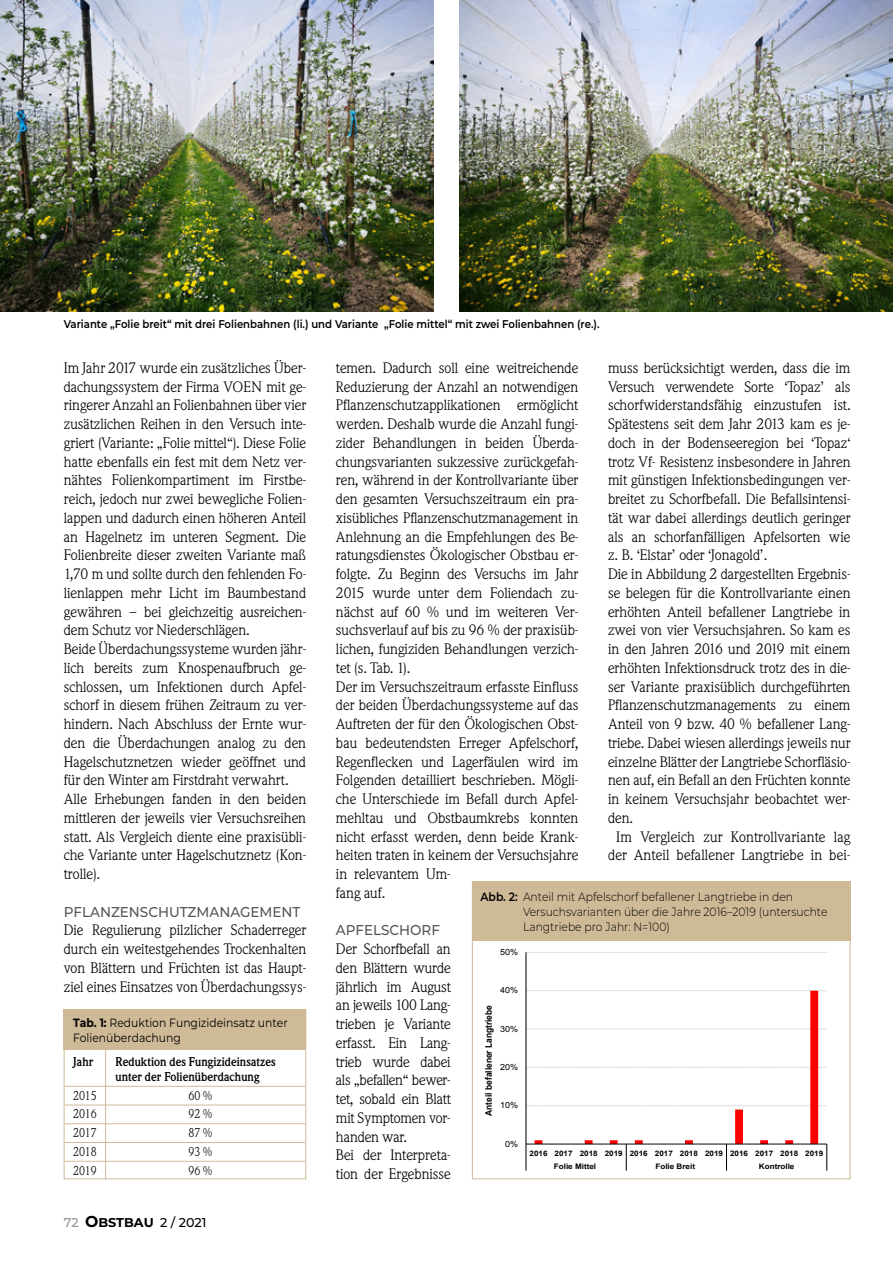
<style>
.page{position:relative;width:893px;height:1263px;background:#fff}
.page>*{position:absolute;margin:0;border:0;box-sizing:border-box;transform-origin:0 0}
.t1{font:15px/18.8px "Weidemann BQ";color:#000}
.t2{font:500 14.25px "Montserrat";color:#565656;scale:.95 1}
.t3{font:700 12.75px/15px "Weidemann BQ";color:#000;scale:.9 1}
.t4{font:12.75px "Weidemann BQ";color:#000;scale:.9 1}
.t5{font:700 12.75px "Montserrat";color:#000}
.t6{font:300 12px/15px "Montserrat";color:#000;scale:.9 1}
.t7{font:12px/15px "Montserrat";color:#000;scale:.9 1}
.t8{font:600 11.25px "Montserrat";color:#000;scale:.9 1}
.t9{font:700 9px "Arial";color:#000;scale:.93 1}
.t10{font:8.4px "Arial";color:#000;scale:1.07 1}
.t11{font:700 7.5px/13.4px "Arial";color:#000;scale:1.07 1}
.s1{font-weight:700}
.s2{font-weight:500;color:#919292}
.s3{font-size:15.75px}
.s4{font-weight:500}
.s5{font-weight:600}
</style>
<div class="page">
<img style="left:0;top:0;width:434px;height:311px">
<img style="left:459px;top:0;width:434px;height:311px">
<svg style="left:527px;top:952px;width:300px;height:1px"></svg>
<hr style="left:526px;top:952px;width:1px;height:192px;background:#000">
<svg style="left:526px;top:990px;width:301px;height:181px"></svg>
<div style="left:472px;top:881px;width:378px;height:60px;background:#cfba97"></div>
<div style="left:64px;top:1009px;width:242px;height:40px;background:#cfba97"></div>
<hr style="left:65px;top:1086px;width:240px;height:1px;background:#cfba97">
<hr style="left:65px;top:1104px;width:240px;height:1px;background:#cfba97">
<hr style="left:65px;top:1123px;width:240px;height:1px;background:#cfba97">
<hr style="left:65px;top:1142px;width:240px;height:1px;background:#cfba97">
<hr style="left:65px;top:1161px;width:240px;height:1px;background:#cfba97">
<div style="left:64px;top:1009px;width:242px;height:170px;border:1px solid #cfba97"></div>
<hr style="left:105px;top:1050px;width:1px;height:129px;background:#cfba97">
<p class="t8" style="left:64px;top:316px;width:597px">Variante „Folie breit“ mit drei Folienbahnen (li.) und Variante „Folie mittel“ mit zwei Folienbahnen (re.).</p>
<p class="t1" style="left:64px;top:359px;width:244px">Im Jahr 2017 wurde ein zusätzliches Über&shy;dachungssystem der Firma VOEN mit ge&shy;ringerer Anzahl an Folienbahnen über vier zusätzlichen Reihen in den Versuch inte&shy;griert (Variante: „Folie mittel“). Diese Folie hatte ebenfalls ein fest mit dem Netz ver&shy;nähtes Folienkompartiment im Firstbe&shy;reich, jedoch nur zwei bewegliche Folien&shy;lappen und dadurch einen höheren Anteil an Hagelnetz im unteren Segment. Die Folienbreite dieser zweiten Variante maß 1,70 m und sollte durch den fehlenden Fo&shy;lienlappen mehr Licht im Baumbestand gewähren – bei gleichzeitig ausreichen&shy;dem Schutz vor Niederschlägen.<br>Beide Überdachungssysteme wurden jähr&shy;lich bereits zum Knospenaufbruch ge&shy;schlossen, um Infektionen durch Apfel&shy;schorf in diesem frühen Zeitraum zu ver&shy;hindern. Nach Abschluss der Ernte wur&shy;den die Überdachungen analog zu den Hagelschutznetzen wieder geöffnet und für den Winter am Firstdraht verwahrt.<br>Alle Erhebungen fanden in den beiden mittleren der jeweils vier Versuchsreihen statt. Als Vergleich diente eine praxisübli&shy;che Variante unter Hagelschutznetz (Kon&shy;trolle).</p>
<p class="t2" style="left:64px;top:901px;width:251px">PFLANZENSCHUTZMANAGEMENT</p>
<p class="t1" style="left:64px;top:921px;width:244px;text-align:justify">Die Regulierung pilzlicher Schaderreger durch ein weitestgehendes Trockenhalten von Blättern und Früchten ist das Haupt&shy;ziel eines Einsatzes von Überdachungssys-</p>
<p class="t7" style="left:73px;top:1014px;width:240px"><span class="s1">Tab. 1:</span> Reduktion Fungizideinsatz unter<br>Folienüberdachung</p>
<p class="t3" style="left:73px;top:1054px;width:24px">Jahr</p>
<p class="t3" style="left:116px;top:1054px;width:179px">Reduktion des Fungizideinsatzes unter der Folienüberdachung</p>
<p class="t4" style="left:73px;top:1088px;width:28px">2015</p>
<p class="t4" style="left:189px;top:1088px;width:28px">60 %</p>
<p class="t4" style="left:73px;top:1107px;width:28px">2016</p>
<p class="t4" style="left:189px;top:1107px;width:28px">92 %</p>
<p class="t4" style="left:73px;top:1125px;width:28px">2017</p>
<p class="t4" style="left:189px;top:1125px;width:28px">87 %</p>
<p class="t4" style="left:73px;top:1144px;width:28px">2018</p>
<p class="t4" style="left:189px;top:1144px;width:28px">93 %</p>
<p class="t4" style="left:73px;top:1163px;width:28px">2019</p>
<p class="t4" style="left:189px;top:1163px;width:28px">96 %</p>
<p class="t5" style="left:64px;top:1213px;width:144px"><span class="s2">72</span> <span class="s3">O</span>BSTBAU <span class="s4">2 / 2021</span></p>
<p class="t1" style="left:336px;top:359px;width:244px">temen. Dadurch soll eine weitreichende Reduzierung der Anzahl an notwendigen Pflanzenschutzapplikationen ermöglicht werden. Deshalb wurde die Anzahl fungi&shy;zider Behandlungen in beiden Überda&shy;chungsvarianten sukzessive zurückgefah&shy;ren, während in der Kontrollvariante über den gesamten Versuchszeitraum ein pra&shy;xisübliches Pflanzenschutzmanagement in Anlehnung an die Empfehlungen des Be&shy;ratungsdienstes Ökologischer Obstbau er&shy;folgte. Zu Beginn des Versuchs im Jahr 2015 wurde unter dem Foliendach zu&shy;nächst auf 60 % und im weiteren Ver&shy;suchsverlauf auf bis zu 96 % der praxisüb&shy;lichen, fungiziden Behandlungen verzich&shy;tet (s. Tab. 1).<br>Der im Versuchszeitraum erfasste Einfluss der beiden Überdachungssysteme auf das Auftreten der für den Ökologischen Obst&shy;bau bedeutendsten Erreger Apfelschorf, Regenflecken und Lagerfäulen wird im Folgenden detailliert beschrieben. Mögli&shy;che Unterschiede im Befall durch Apfel&shy;mehltau und Obstbaumkrebs konnten nicht erfasst werden, denn beide Krank&shy;heiten traten in keinem der Versuchsjahre in relevantem Um-<br>fang auf.</p>
<p class="t2" style="left:336px;top:920px;width:111px">APFELSCHORF</p>
<p class="t1" style="left:336px;top:940px;width:116px">Der Schorfbefall an den Blättern wurde jährlich im August an jeweils 100 Lang&shy;trieben je Variante erfasst. Ein Lang&shy;trieb wurde dabei als „befallen“ bewer&shy;tet, sobald ein Blatt mit Symptomen vor&shy;handen war.<br>Bei der Interpreta&shy;tion der Ergebnisse</p>
<p class="t1" style="left:608px;top:359px;width:244px">muss berücksichtigt werden, dass die im</p>
<p class="t1" style="left:608px;top:377px;width:244px">Versuch verwendete Sorte ‘Topaz’ als</p>
<p class="t1" style="left:608px;top:396px;width:244px">schorfwiderstandsfähig einzustufen ist.</p>
<p class="t1" style="left:608px;top:415px;width:244px">Spätestens seit dem Jahr 2013 kam es je-</p>
<p class="t1" style="left:608px;top:434px;width:244px">doch in der Bodenseeregion bei ‘Topaz‘</p>
<p class="t1" style="left:608px;top:452px;width:244px">trotz Vf- Resistenz insbesondere in Jahren</p>
<p class="t1" style="left:608px;top:471px;width:244px">mit günstigen Infektionsbedingungen ver-</p>
<p class="t1" style="left:608px;top:490px;width:244px">breitet zu Schorfbefall. Die Befallsintensi-</p>
<p class="t1" style="left:608px;top:509px;width:244px">tät war dabei allerdings deutlich geringer</p>
<p class="t1" style="left:608px;top:527px;width:244px">als an schorfanfälligen Apfelsorten wie</p>
<p class="t1" style="left:608px;top:546px;width:161px">z. B. ‘Elstar’ oder ‘Jonagold’.</p>
<p class="t1" style="left:608px;top:565px;width:244px">Die in Abbildung 2 dargestellten Ergebnis-</p>
<p class="t1" style="left:608px;top:584px;width:244px">se belegen für die Kontrollvariante einen</p>
<p class="t1" style="left:608px;top:602px;width:244px">erhöhten Anteil befallener Langtriebe in</p>
<p class="t1" style="left:608px;top:621px;width:244px">zwei von vier Versuchsjahren. So kam es</p>
<p class="t1" style="left:608px;top:640px;width:244px">in den Jahren 2016 und 2019 mit einem</p>
<p class="t1" style="left:608px;top:659px;width:244px">erhöhten Infektionsdruck trotz des in die-</p>
<p class="t1" style="left:608px;top:677px;width:244px">ser Variante praxisüblich durchgeführten</p>
<p class="t1" style="left:608px;top:696px;width:244px">Pflanzenschutzmanagements zu einem</p>
<p class="t1" style="left:608px;top:715px;width:244px">Anteil von 9 bzw. 40 % befallener Lang-</p>
<p class="t1" style="left:608px;top:734px;width:244px">triebe. Dabei wiesen allerdings jeweils nur</p>
<p class="t1" style="left:608px;top:752px;width:244px">einzelne Blätter der Langtriebe Schorfläsio-</p>
<p class="t1" style="left:608px;top:771px;width:244px">nen auf, ein Befall an den Früchten konnte</p>
<p class="t1" style="left:608px;top:790px;width:244px">in keinem Versuchsjahr beobachtet wer-</p>
<p class="t1" style="left:608px;top:809px;width:26px">den.</p>
<p class="t1" style="left:616px;top:827px;width:236px">Im Vergleich zur Kontrollvariante lag</p>
<p class="t1" style="left:608px;top:846px;width:243px">der Anteil befallener Langtriebe in bei-</p>
<p class="t6" style="left:523px;top:888px;width:340px;text-indent:-43px"><span class="s5">Abb. 2:</span> Anteil mit Apfelschorf befallener Langtriebe in den<br>Versuchsvarianten über die Jahre 2016–2019 (untersuchte<br>Langtriebe pro Jahr: N=100)</p>
<p class="t10" style="left:500px;top:946px;width:18px">50%</p>
<p class="t10" style="left:500px;top:985px;width:18px">40%</p>
<p class="t9" style="left:483px;top:1116px;width:121px;rotate:-90deg">Anteil befallener Langtriebe</p>
<p class="t10" style="left:500px;top:1023px;width:18px">30%</p>
<p class="t10" style="left:500px;top:1061px;width:18px">20%</p>
<p class="t10" style="left:500px;top:1100px;width:18px">10%</p>
<p class="t10" style="left:505px;top:1138px;width:14px">0%</p>
<p class="t11" style="left:554px;top:1146px;width:253px;text-indent:-24px">2016 2017 2018 2019 2016 2017 2018 2019 2016 2017 2018 2019<br>Folie Mittel</p>
<p class="t11" style="left:655px;top:1160px;width:38px">Folie Breit</p>
<p class="t11" style="left:759px;top:1160px;width:35px">Kontrolle</p>
</div>
